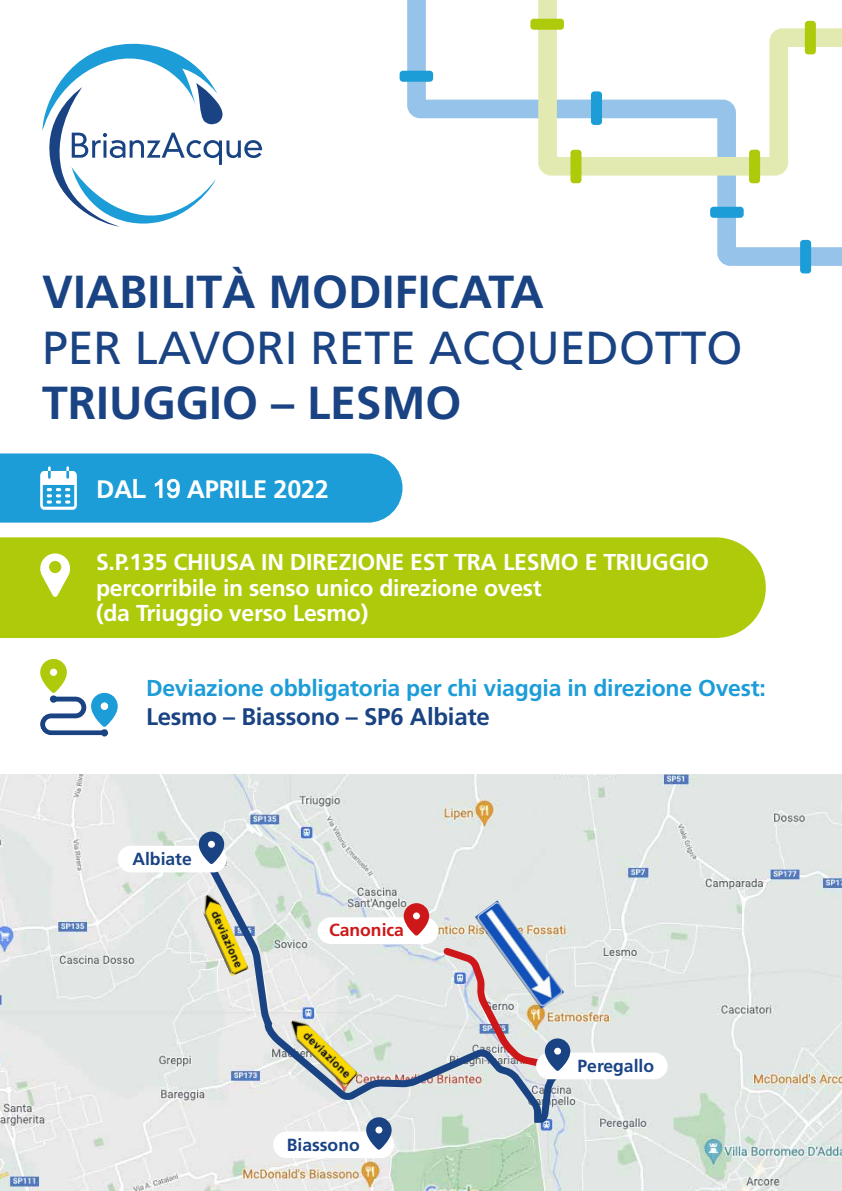
<style>
.page{position:relative;width:842px;height:1191px;background:#fff}
.page>*{position:absolute;margin:0;border:0;box-sizing:border-box;transform-origin:0 0}
.t1{font:700 46.3px "Frutiger";color:#194383}
.t2{font:46.3px "Frutiger";color:#194383}
.t3{font:700 25.3px "Frutiger";letter-spacing:-.01em;color:#fff}
.t4{font:700 24px "Frutiger";letter-spacing:-.01em;color:#194383}
.t5{font:700 23px/25.6px "Frutiger";letter-spacing:-.01em;color:#fff}
.t6{font:700 23px "Frutiger";letter-spacing:-.01em;color:#1d9dd8}
.t7{font:700 17.5px "Frutiger";color:#194383}
.t8{font:700 17.5px "Frutiger";color:#cd1719}
.s1{font-family:"Arial";font-weight:400}
</style>
<div class="page">
<svg style="left:42px;top:43px;width:220px;height:184px"></svg>
<div style="left:0;top:537px;width:766px;height:101px;background:#afca0b"></div>
<div style="left:0;top:453px;width:402px;height:69px;background:#1d9dd8"></div>
<svg style="left:40px;top:553px;width:31px;height:44px"></svg>
<svg style="left:399px;top:0;width:443px;height:274px"></svg>
<svg style="left:529px;top:0;width:313px;height:185px"></svg>
<div style="left:530px;top:19px;width:34px;height:11px;background:#afca0b;border-radius:3px"></div>
<div style="left:400px;top:71px;width:33px;height:11px;background:#1d9dd8;border-radius:3px"></div>
<div style="left:710px;top:207px;width:34px;height:11px;background:#1d9dd8;border-radius:3px"></div>
<div style="left:570px;top:150px;width:11px;height:33px;background:#afca0b;border-radius:3px"></div>
<div style="left:591px;top:91px;width:11px;height:34px;background:#1d9dd8;border-radius:3px"></div>
<div style="left:749px;top:150px;width:11px;height:33px;background:#afca0b;border-radius:3px"></div>
<div style="left:800px;top:240px;width:11px;height:33px;background:#1d9dd8;border-radius:3px"></div>
<div style="left:805px;top:21px;width:11px;height:33px;background:#afca0b;border-radius:3px"></div>
<img style="left:0;top:774px;width:842px;height:417px">
<svg style="left:203px;top:859px;width:364px;height:267px"></svg>
<div style="left:118px;top:845px;width:109px;height:27px;background:#fff;border-radius:13px"></div>
<svg style="left:199px;top:831px;width:25px;height:33px"></svg>
<div style="left:208px;top:841px;width:7px;height:6px;background:#fff;border-radius:50%"></div>
<div style="left:273px;top:1131px;width:121px;height:27px;background:#fff;border-radius:13px"></div>
<svg style="left:366px;top:1116px;width:26px;height:34px"></svg>
<div style="left:375px;top:1126px;width:7px;height:7px;background:#fff;border-radius:50%"></div>
<svg style="left:40px;top:658px;width:78px;height:78px"></svg>
<div style="left:50px;top:668px;width:7px;height:8px;background:#fff;border-radius:50%"></div>
<div style="left:101px;top:702px;width:7px;height:8px;background:#fff;border-radius:50%"></div>
<img style="left:474px;top:900px;width:90px;height:42px">
<div style="left:536px;top:1052px;width:132px;height:27px;background:#fff;border-radius:13px"></div>
<svg style="left:438px;top:942px;width:133px;height:133px"></svg>
<div style="left:554px;top:1047px;width:7px;height:7px;background:#fff;border-radius:50%"></div>
<img style="left:197px;top:892px;width:52px;height:84px">
<img style="left:285px;top:1015px;width:73px;height:72px">
<div style="left:317px;top:917px;width:121px;height:27px;background:#fff;border-radius:13px"></div>
<svg style="left:404px;top:902px;width:25px;height:34px"></svg>
<div style="left:413px;top:912px;width:7px;height:7px;background:#fff;border-radius:50%"></div>
<h1 class="t1" style="left:42px;top:265px;width:503px">VIABILITÀ MODIFICATA</h1>
<h1 class="t2" style="left:42px;top:320px;width:702px">PER LAVORI RETE ACQUEDOTTO</h1>
<h1 class="t1" style="left:42px;top:376px;width:421px">TRIUGGIO – LESMO</h1>
<p class="t3" style="left:96px;top:474px;width:234px">DA<span class="s1">L 19</span> APRILE 2022</p>
<p class="t5" style="left:96px;top:549px;width:615px">S.P.135 CHIUSA IN DIREZIONE EST TRA LESMO E TRIUGGIO percorribile in senso unico direzione ovest<br>(da Triuggio verso Lesmo)</p>
<p class="t6" style="left:146px;top:675px;width:621px">Deviazione obbligatoria per chi viaggia in direzione Ovest:</p>
<p class="t4" style="left:146px;top:702px;width:345px">Lesmo – Biassono – SP6 Albiate</p>
<p class="t7" style="left:132px;top:849px;width:61px">Albiate</p>
<p class="t8" style="left:329px;top:919px;width:76px">Canonica</p>
<p class="t7" style="left:287px;top:1134px;width:75px">Biassono</p>
<p class="t7" style="left:577px;top:1055px;width:78px">Peregallo</p>
</div>
